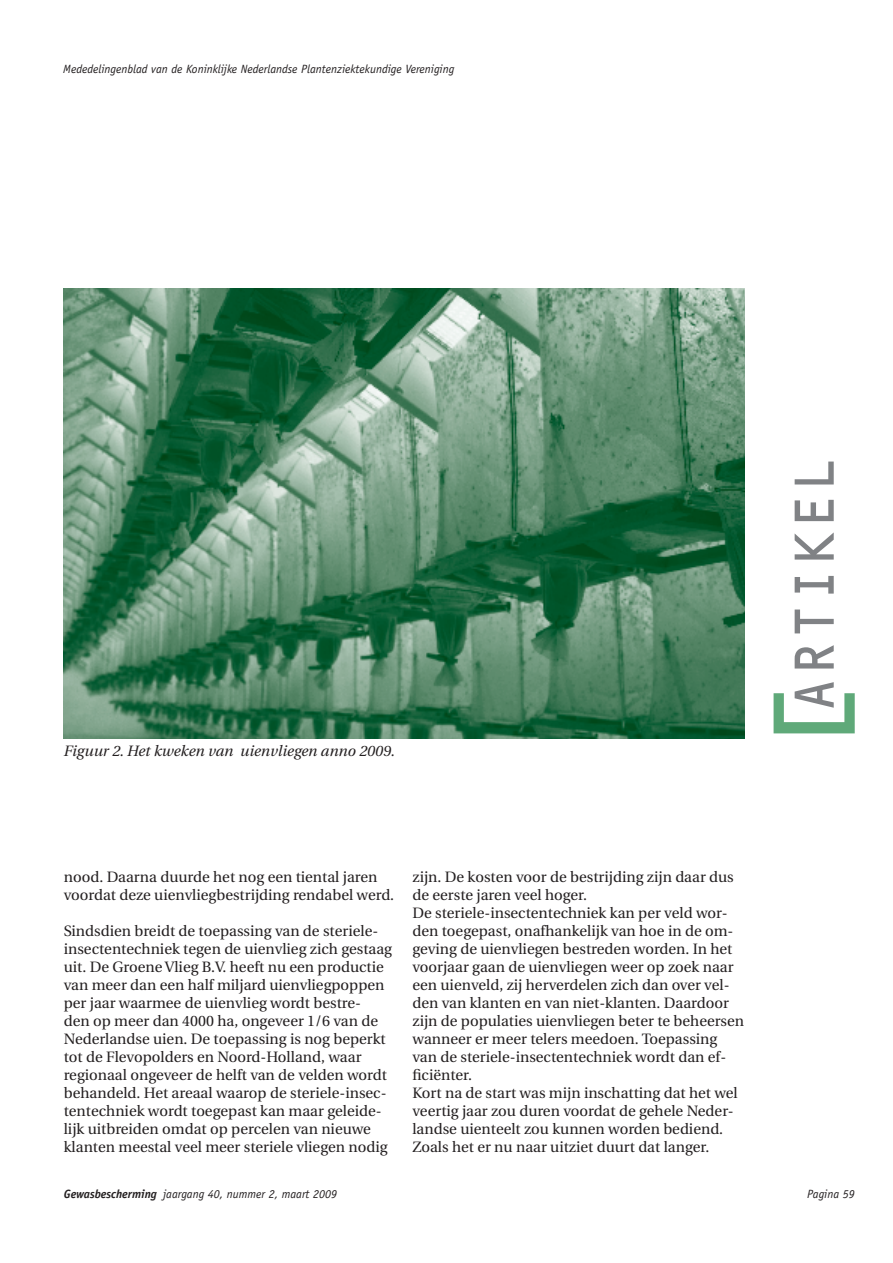
<style>
.page{position:relative;width:893px;height:1263px;background:#fff}
.page>*{position:absolute;margin:0;border:0;box-sizing:border-box;transform-origin:0 0}
.t1{font:109.5px "OCR C Regular";color:#5fa979}
.t2{font:57.6px "OCR C Regular";color:#808285;scale:.88 1}
.t3{font:15px/18px "Utopia";color:#231f20}
.t4{font:italic 15px "Utopia";color:#231f20}
.t5{font:italic 12px "Officina Sans";color:#231f20}
.s1{font-weight:700}
</style>
<div class="page">
<img style="left:64px;top:288px;width:680px;height:450px">
<p class="t5" style="left:63px;top:62px;width:392px">Mededelingenblad van de Koninklijke Nederlandse Plantenziektekundige Vereniging</p>
<p class="t4" style="left:64px;top:743px;width:333px">Figuur 2. Het kweken van uienvliegen anno 2009.</p>
<h2 class="t2" style="left:788px;top:713px;width:294px;rotate:-90deg">ARTIKEL</h2>
<h1 class="t1" style="left:767px;top:753px;width:80px;rotate:-90deg">[</h1>
<p class="t3" style="left:64px;top:868px;width:332px">nood. Daarna duurde het nog een tiental jaren voordat deze uienvliegbestrijding rendabel werd.</p>
<p class="t3" style="left:64px;top:922px;width:330px">Sindsdien breidt de toepassing van de steriele&shy;insectentechniek tegen de uienvlieg zich gestaag uit. De Groene Vlieg B.V. heeft nu een productie van meer dan een half miljard uienvliegpoppen per jaar waarmee de uienvlieg wordt bestre-<br>den op meer dan 4000 ha, ongeveer 1/6 van de Nederlandse uien. De toepassing is nog beperkt tot de Flevopolders en Noord-Holland, waar regionaal ongeveer de helft van de velden wordt behandeld. Het areaal waarop de steriele-insec&shy;tentechniek wordt toegepast kan maar geleide&shy;lijk uitbreiden omdat op percelen van nieuwe klanten meestal veel meer steriele vliegen nodig</p>
<p class="t3" style="left:412px;top:868px;width:333px">zijn. De kosten voor de bestrijding zijn daar dus de eerste jaren veel hoger.<br>De steriele-insectentechniek kan per veld wor&shy;den toegepast, onafhankelijk van hoe in de om&shy;geving de uienvliegen bestreden worden. In het voorjaar gaan de uienvliegen weer op zoek naar een uienveld, zij herverdelen zich dan over vel&shy;den van klanten en van niet-klanten. Daardoor zijn de populaties uienvliegen beter te beheersen wanneer er meer telers meedoen. Toepassing van de steriele-insectentechniek wordt dan ef&shy;ficiënter.<br>Kort na de start was mijn inschatting dat het wel veertig jaar zou duren voordat de gehele Neder&shy;landse uienteelt zou kunnen worden bediend.<br>Zoals het er nu naar uitziet duurt dat langer.</p>
<p class="t5" style="left:64px;top:1187px;width:275px"><span class="s1">Gewasbescherming</span> jaargang 40, nummer 2, maart 2009</p>
<p class="t5" style="left:807px;top:1186px;width:49px">Pagina 59</p>
</div>
